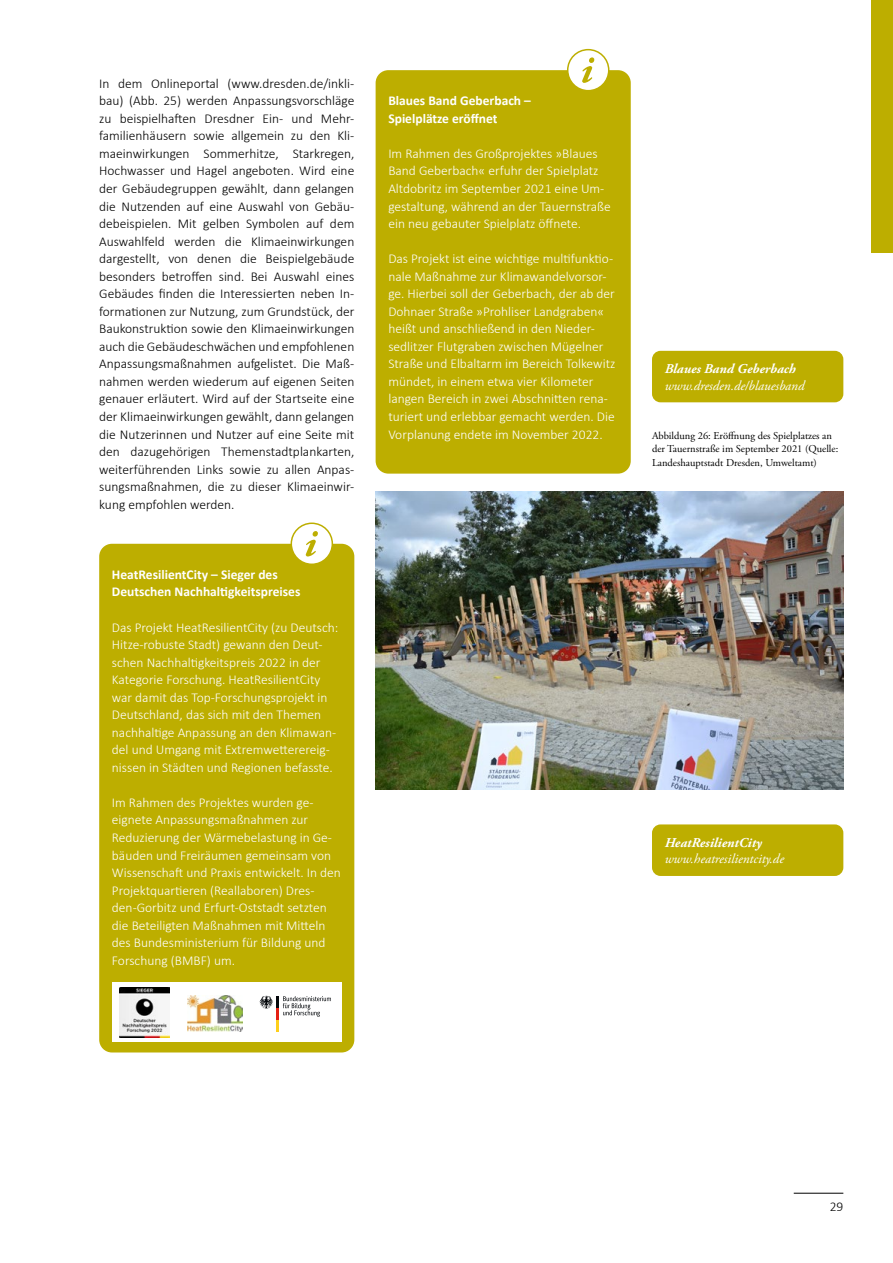
<style>
.page{position:relative;width:893px;height:1263px;background:#fff}
.page>*{position:absolute;margin:0;border:0;box-sizing:border-box;transform-origin:0 0}
.Fließtext{font:300 13.5px/17.5px "Calibri";color:#fff}
.Fließtext-2{font:300 13.5px/17.5px "Calibri";color:#000;text-align:justify}
.Fließtext-3{font:700 13.5px/17.5px "Calibri";color:#fff}
.Marginalie{font:italic 13.5px "Adobe Garamond Pro";color:#fff}
.Marginalie-2{font:italic 700 13.5px "Adobe Garamond Pro";color:#fff}
.Bildunterschriften{font:10.5px/13.5px "Adobe Garamond Pro";color:#000}
</style>
<div class="page">
<img style="left:376px;top:491px;width:467px;height:298px">
<div style="left:376px;top:70px;width:255px;height:404px;background:#bdae00;border-radius:13px"></div>
<div style="left:652px;top:351px;width:191px;height:51px;background:#bdae00;border-radius:9px"></div>
<div style="left:568px;top:50px;width:41px;height:41px;background:#fff;border-radius:50%"></div>
<div style="left:567px;top:49px;width:42px;height:42px;border:2px solid #bdae00;border-radius:50%"></div>
<svg style="left:582px;top:57px;width:12px;height:26px"></svg>
<div style="left:99px;top:544px;width:255px;height:508px;background:#bdae00;border-radius:13px"></div>
<div style="left:652px;top:824px;width:191px;height:52px;background:#bdae00;border-radius:9px"></div>
<div style="left:291px;top:523px;width:41px;height:41px;background:#fff;border-radius:50%"></div>
<div style="left:291px;top:522px;width:42px;height:43px;border:2px solid #bdae00;border-radius:50%"></div>
<svg style="left:306px;top:531px;width:12px;height:25px"></svg>
<div style="left:112px;top:982px;width:230px;height:60px;background:#fff"></div>
<img style="left:120px;top:987px;width:50px;height:50px">
<svg style="left:259px;top:996px;width:72px;height:36px"></svg>
<img style="left:187px;top:996px;width:55px;height:36px">
<div style="left:872px;top:0;width:21px;height:253px;background:#bdae00"></div>
<hr style="left:794px;top:1193px;width:49px;height:1px;background:#000">
<p class="Fließtext-2" style="left:99px;top:74px;width:257px">In dem Onlineportal (www.dresden.de/inkli&shy;bau) (Abb. 25) werden Anpassungsvorschläge zu beispielhaften Dresdner Ein- und Mehr&shy;familienhäusern sowie allgemein zu den Kli&shy;maeinwirkungen Sommerhitze, Starkregen, Hochwasser und Hagel angeboten. Wird eine der Gebäudegruppen gewählt, dann gelangen die Nutzenden auf eine Auswahl von Gebäu&shy;debeispielen. Mit gelben Symbolen auf dem Auswahlfeld werden die Klimaeinwirkungen dargestellt, von denen die Beispielgebäude besonders betroffen sind. Bei Auswahl eines Gebäudes finden die Interessierten neben In&shy;formationen zur Nutzung, zum Grundstück, der Baukonstruktion sowie den Klimaeinwirkungen auch die Gebäudeschwächen und empfohlenen Anpassungsmaßnahmen aufgelistet. Die Maß&shy;nahmen werden wiederum auf eigenen Seiten genauer erläutert. Wird auf der Startseite eine der Klimaeinwirkungen gewählt, dann gelangen die Nutzerinnen und Nutzer auf eine Seite mit den dazugehörigen Themenstadtplankarten, weiterführenden Links sowie zu allen Anpas&shy;sungsmaßnahmen, die zu dieser Klimaeinwir&shy;kung empfohlen werden.</p>
<p class="Fließtext-3" style="left:112px;top:566px;width:190px">HeatResilientCity – Sieger des<br>Deutschen Nachhaltigkeitspreises</p>
<p class="Fließtext" style="left:112px;top:618px;width:228px">Das Projekt HeatResilientCity (zu Deutsch:<br>Hitze-robuste Stadt) gewann den Deut&shy;schen Nachhaltigkeitspreis 2022 in der Kategorie Forschung. HeatResilientCity war damit das Top-Forschungsprojekt in Deutschland, das sich mit den Themen nachhaltige Anpassung an den Klimawan&shy;del und Umgang mit Extremwetterereig&shy;nissen in Städten und Regionen befasste.</p>
<p class="Fließtext" style="left:112px;top:793px;width:230px">Im Rahmen des Projektes wurden ge&shy;eignete Anpassungsmaßnahmen zur Reduzierung der Wärmebelastung in Ge&shy;bäuden und Freiräumen gemeinsam von Wissenschaft und Praxis entwickelt. In den Projektquartieren (Reallaboren) Dres&shy;den-Gorbitz und Erfurt-Oststadt setzten die Beteiligten Maßnahmen mit Mitteln des Bundesministerium für Bildung und Forschung (BMBF) um.</p>
<p class="Fließtext-3" style="left:388px;top:92px;width:144px">Blaues Band Geberbach –<br>Spielplätze eröffnet</p>
<p class="Fließtext" style="left:388px;top:144px;width:224px">Im Rahmen des Großprojektes »Blaues Band Geberbach« erfuhr der Spielplatz Altdobritz im September 2021 eine Um&shy;gestaltung, während an der Tauernstraße ein neu gebauter Spielplatz öffnete.</p>
<p class="Fließtext" style="left:388px;top:250px;width:229px">Das Projekt ist eine wichtige multifunktio&shy;nale Maßnahme zur Klimawandelvorsor&shy;ge. Hierbei soll der Geberbach, der ab der Dohnaer Straße »Prohliser Landgraben« heißt und anschließend in den Nieder&shy;sedlitzer Flutgraben zwischen Mügelner Straße und Elbaltarm im Bereich Tolkewitz mündet, in einem etwa vier Kilometer langen Bereich in zwei Abschnitten rena&shy;turiert und erlebbar gemacht werden. Die Vorplanung endete im November 2022.</p>
<p class="Marginalie-2" style="left:665px;top:361px;width:133px">Blaues Band Geberbach</p>
<p class="Marginalie" style="left:665px;top:377px;width:141px">www.dresden.de/blauesband</p>
<p class="Bildunterschriften" style="left:652px;top:429px;width:188px">Abbildung 26: Eröffnung des Spielplatzes an der Tauernstraße im September 2021 (Quelle:<br>Landeshauptstadt Dresden, Umweltamt)</p>
<p class="Marginalie-2" style="left:665px;top:835px;width:99px">HeatResilientCity</p>
<p class="Marginalie" style="left:665px;top:851px;width:121px">www.heatresilientcity.de</p>
<p class="Fließtext-2" style="left:830px;top:1197px;width:15px">29</p>
</div>
